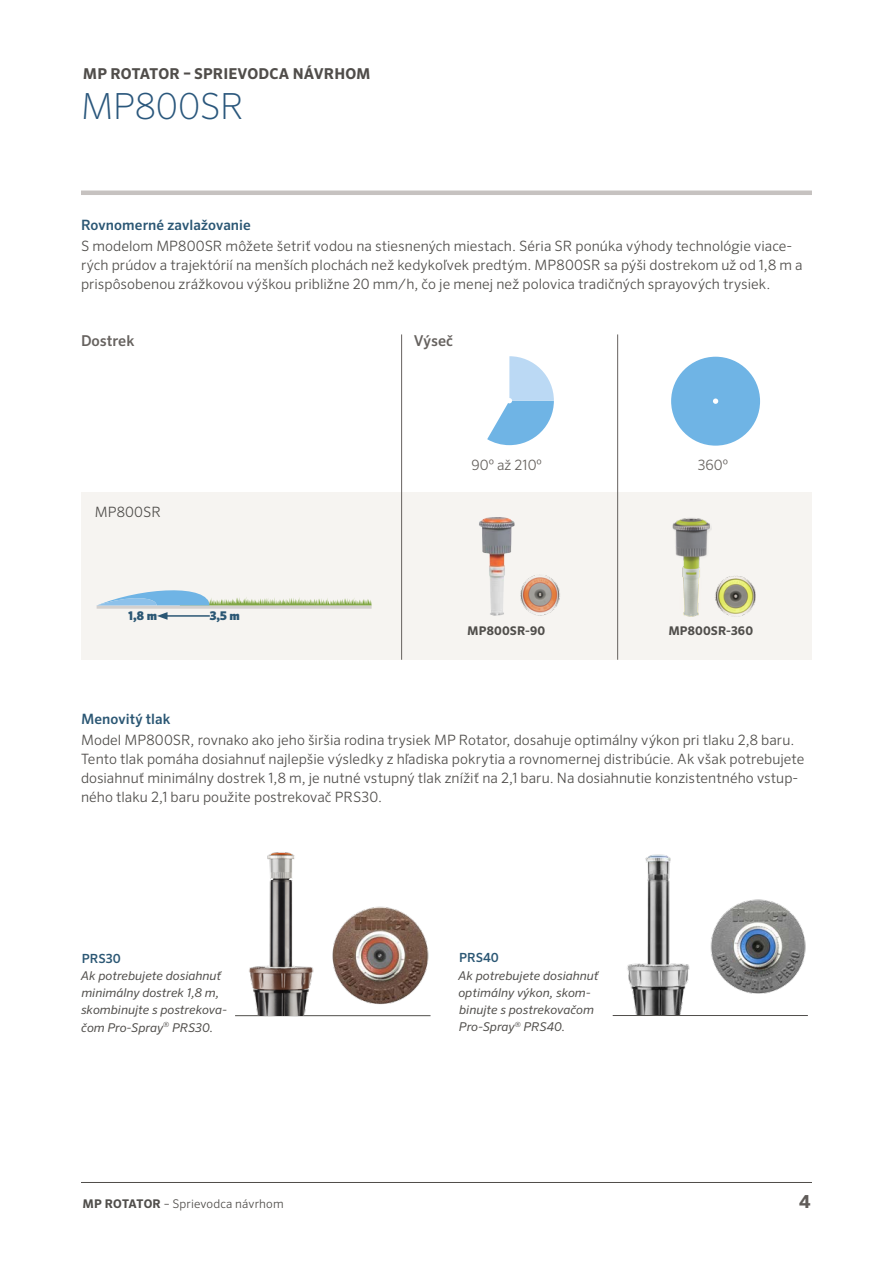
<style>
.page{position:relative;width:893px;height:1263px;background:#fff}
.page>*{position:absolute;margin:0;border:0;box-sizing:border-box;transform-origin:0 0}
.t1{font:200 36px "Sero Pro";color:#2a577c}
.t2{font:700 18px "Sero Pro";color:#605c59}
.t3{font:700 15px "Sero Pro";letter-spacing:.005em;color:#504d4a}
.t4{font:500 15px "Sero Pro";color:#66625f}
.t5{font:300 14.25px/19px "Sero Pro";letter-spacing:.005em;color:#504e4b}
.t6{font:500 14.25px "Sero Pro";letter-spacing:.005em;color:#2b5774}
.t7{font:300 14.25px "Sero Pro";color:#66625e}
.t8{font:500 12.6px "Sero Pro";color:#2b5774}
.t9{font:italic 12.15px/17.2px "Sero Pro";color:#504e4b}
.t10{font:300 12px "Sero Pro";letter-spacing:.015em;color:#504e4b}
.t11{font:700 12px "Sero Pro";letter-spacing:.015em;color:#504e4b}
.t12{font:900 12px "Sero Pro";color:#2b5774}
.s1{font-size:15px}
.s2{font-weight:700}
</style>
<div class="page">
<hr style="left:81px;top:1182px;width:731px;height:1px;background:#504d4a">
<hr style="left:81px;top:191px;width:731px;height:4px;background:#c6c2c0">
<img style="left:710px;top:899px;width:96px;height:95px">
<img style="left:627px;top:854px;width:63px;height:161px">
<hr style="left:613px;top:1015px;width:195px;height:1px;background:#504e4b">
<hr style="left:235px;top:1015px;width:196px;height:1px;background:#504e4b">
<img style="left:249px;top:852px;width:65px;height:163px">
<img style="left:332px;top:906px;width:97px;height:99px">
<div style="left:81px;top:492px;width:731px;height:168px;background:#f6f4f1"></div>
<svg style="left:487px;top:356px;width:67px;height:89px"></svg>
<svg style="left:671px;top:357px;width:89px;height:89px"></svg>
<svg style="left:96px;top:590px;width:276px;height:16px"></svg>
<hr style="left:165px;top:615px;width:45px;height:2px;background:#2b5774">
<svg style="left:157px;top:612px;width:11px;height:8px"></svg>
<hr style="left:97px;top:606px;width:275px;height:3px;background:#d3d0ce">
<hr style="left:401px;top:334px;width:1px;height:326px;background:#66625f">
<hr style="left:617px;top:334px;width:1px;height:326px;background:#66625f">
<img style="left:520px;top:575px;width:40px;height:41px">
<img style="left:479px;top:517px;width:36px;height:99px">
<img style="left:715px;top:576px;width:41px;height:41px">
<img style="left:672px;top:518px;width:39px;height:98px">
<p class="t3" style="left:83px;top:65px;width:289px">MP ROTATOR – SPRIEVODCA NÁVRHOM</p>
<h1 class="t1" style="left:81px;top:86px;width:164px">MP800SR</h1>
<p class="t6" style="left:81px;top:216px;width:171px">Rovnomerné zavlažovanie</p>
<p class="t5" style="left:81px;top:236px;width:723px">S modelom MP800SR môžete šetriť vodou na stiesnených miestach. Séria SR ponúka výhody technológie viace&shy;rých prúdov a trajektórií na menších plochách než kedykoľvek predtým. MP800SR sa pýši dostrekom už od 1,8 m a prispôsobenou zrážkovou výškou približne 20 mm/h, čo je menej než polovica tradičných sprayových trysiek.</p>
<p class="t4" style="left:81px;top:332px;width:55px">Dostrek</p>
<p class="t4" style="left:414px;top:332px;width:41px">Výseč</p>
<p class="t5" style="left:95px;top:503px;width:68px">MP800SR</p>
<p class="t12" style="left:128px;top:608px;width:30px">1,8 m</p>
<p class="t12" style="left:210px;top:608px;width:32px">3,5 m</p>
<p class="t7" style="left:472px;top:457px;width:72px">90<span class="s1">º</span> až 210<span class="s1">º</span></p>
<p class="t7" style="left:698px;top:457px;width:32px">360<span class="s1">º</span></p>
<p class="t11" style="left:467px;top:623px;width:80px">MP800SR-90</p>
<p class="t11" style="left:668px;top:623px;width:86px">MP800SR-360</p>
<p class="t6" style="left:81px;top:710px;width:91px">Menovitý tlak</p>
<p class="t5" style="left:81px;top:730px;width:725px">Model MP800SR, rovnako ako jeho širšia rodina trysiek MP Rotator, dosahuje optimálny výkon pri tlaku 2,8 baru.<br>Tento tlak pomáha dosiahnuť najlepšie výsledky z hľadiska pokrytia a rovnomernej distribúcie. Ak však potrebujete dosiahnuť minimálny dostrek 1,8 m, je nutné vstupný tlak znížiť na 2,1 baru. Na dosiahnutie konzistentného vstup&shy;ného tlaku 2,1 baru použite postrekovač PRS30.</p>
<p class="t8" style="left:82px;top:950px;width:41px">PRS30</p>
<p class="t9" style="left:81px;top:967px;width:148px">Ak potrebujete dosiahnuť minimálny dostrek 1,8 m, skombinujte s postrekova&shy;čom Pro-Spray<sup>®</sup> PRS30.</p>
<p class="t8" style="left:459px;top:950px;width:41px">PRS40</p>
<p class="t9" style="left:458px;top:966px;width:142px">Ak potrebujete dosiahnuť optimálny výkon, skom&shy;binujte s postrekovačom<br>Pro-Spray<sup>®</sup> PRS40.</p>
<p class="t10" style="left:83px;top:1197px;width:203px"><span class="s2">MP ROTATOR</span> – Sprievodca návrhom</p>
<p class="t2" style="left:799px;top:1190px;width:13px">4</p>
</div>
